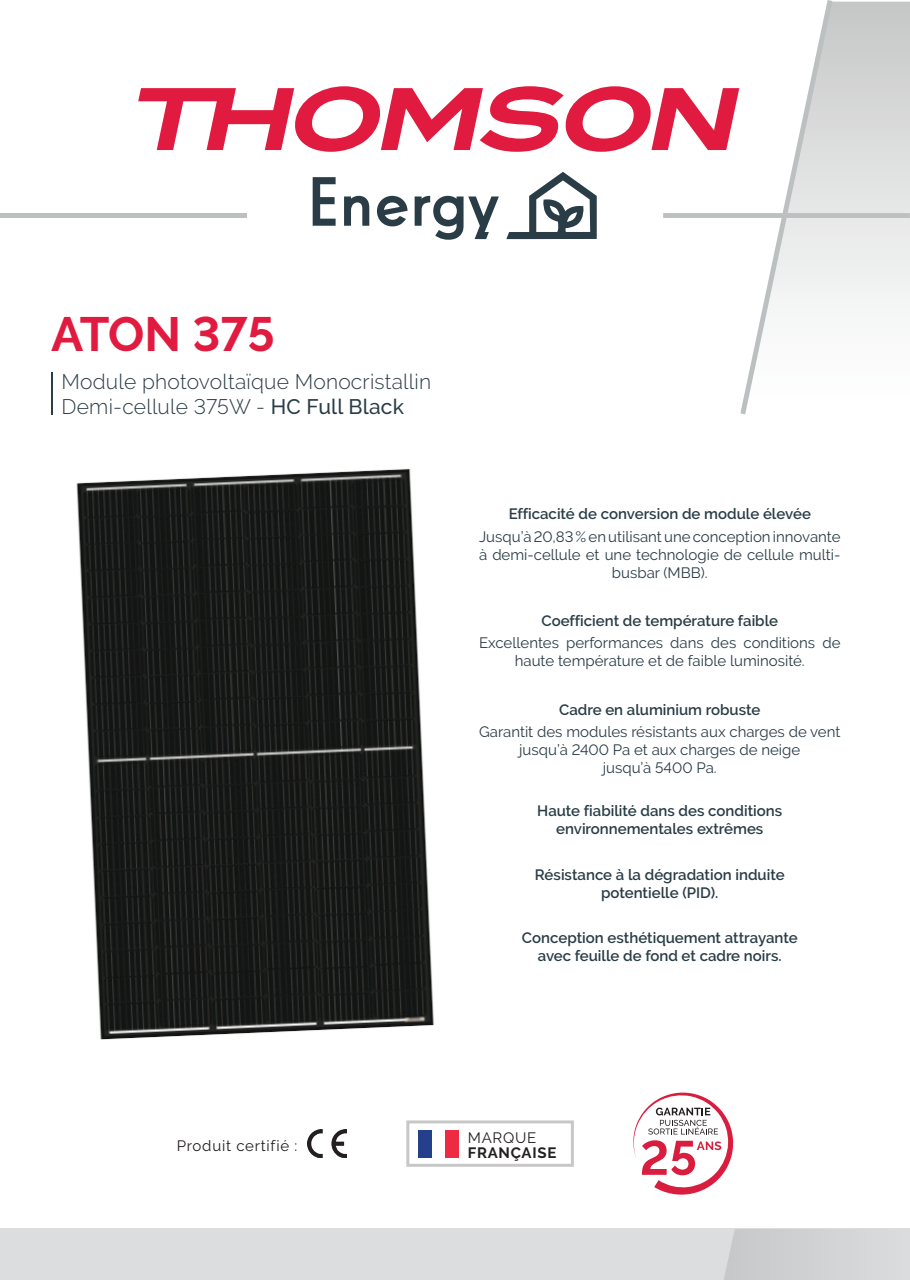
<style>
.page{position:relative;width:910px;height:1280px;background:#fff}
.page>*{position:absolute;margin:0;border:0;box-sizing:border-box;transform-origin:0 0}
.t1{font:700 48px "Raleway";color:#e11b3f}
.t2{font:300 21px/25.2px "Raleway";letter-spacing:.01em;color:#2a3d46}
.t3{font:15px/18px "Raleway";color:#2a3d46;text-align:center}
.t4{font:600 15px/18px "Raleway";color:#2a3d46;text-align:center}
.t5{font:15px "Raleway";letter-spacing:.05em;color:#231f20}
.t6{font:700 15px "Raleway";letter-spacing:.05em;color:#231f20}
.s1{font-weight:500}
</style>
<div class="page">
<svg style="left:663px;top:0;width:247px;height:414px"></svg>
<div style="left:0;top:213px;width:247px;height:5px;background:#bcc0c1"></div>
<svg style="left:138px;top:86px;width:601px;height:66px"></svg>
<svg style="left:506px;top:172px;width:91px;height:67px"></svg>
<svg style="left:313px;top:177px;width:23px;height:49px"></svg>
<svg style="left:344px;top:196px;width:25px;height:30px"></svg>
<svg style="left:377px;top:196px;width:30px;height:30px"></svg>
<svg style="left:415px;top:196px;width:84px;height:44px"></svg>
<hr style="left:51px;top:372px;width:1px;height:42px;background:#2a3d46">
<div style="left:0;top:1229px;width:910px;height:51px;background:#dcdddf"></div>
<div style="left:724px;top:1229px;width:98px;height:51px;background:#cdced0"></div>
<img style="left:308px;top:1130px;width:39px;height:27px">
<div style="left:418px;top:1130px;width:14px;height:27px;background:#25408b"></div>
<div style="left:445px;top:1130px;width:14px;height:27px;background:#ed2a42"></div>
<img style="left:76px;top:468px;width:358px;height:572px">
<svg style="left:633px;top:1092px;width:100px;height:103px"></svg>
<h1 class="t1" style="left:51px;top:307px;width:225px">ATON 375</h1>
<h2 class="t2" style="left:62px;top:368px;width:371px">Module photovoltaïque Monocristallin<br>Demi-cellule 375W - <span class="s1">HC Full Black</span></h2>
<p class="t4" style="left:509px;top:505px;width:304px">Efficacité de conversion de module élevée</p>
<p class="t3" style="left:479px;top:527px;width:363px">Jusqu’à 20,83 % en utilisant une conception innovante à demi-cellule et une technologie de cellule multi&shy;busbar (MBB).</p>
<p class="t4" style="left:541px;top:612px;width:238px">Coefficient de température faible</p>
<p class="t3" style="left:479px;top:634px;width:363px">Excellentes performances dans des conditions de haute température et de faible luminosité.</p>
<p class="t4" style="left:559px;top:701px;width:203px">Cadre en aluminium robuste</p>
<p class="t3" style="left:479px;top:723px;width:363px">Garantit des modules résistants aux charges de vent jusqu’à 2400 Pa et aux charges de neige<br>jusqu’à 5400 Pa.</p>
<p class="t4" style="left:537px;top:801px;width:246px">Haute fiabilité dans des conditions environnementales extrêmes</p>
<p class="t4" style="left:535px;top:865px;width:251px">Résistance à la dégradation induite potentielle (PID).</p>
<p class="t4" style="left:522px;top:929px;width:277px">Conception esthétiquement attrayante avec feuille de fond et cadre noirs.</p>
<p class="t5" style="left:177px;top:1137px;width:122px">Produit certifié :</p>
<p class="t5" style="left:468px;top:1129px;width:70px">MARQUE</p>
<p class="t6" style="left:468px;top:1144px;width:90px">FRANÇAISE</p>
</div>
